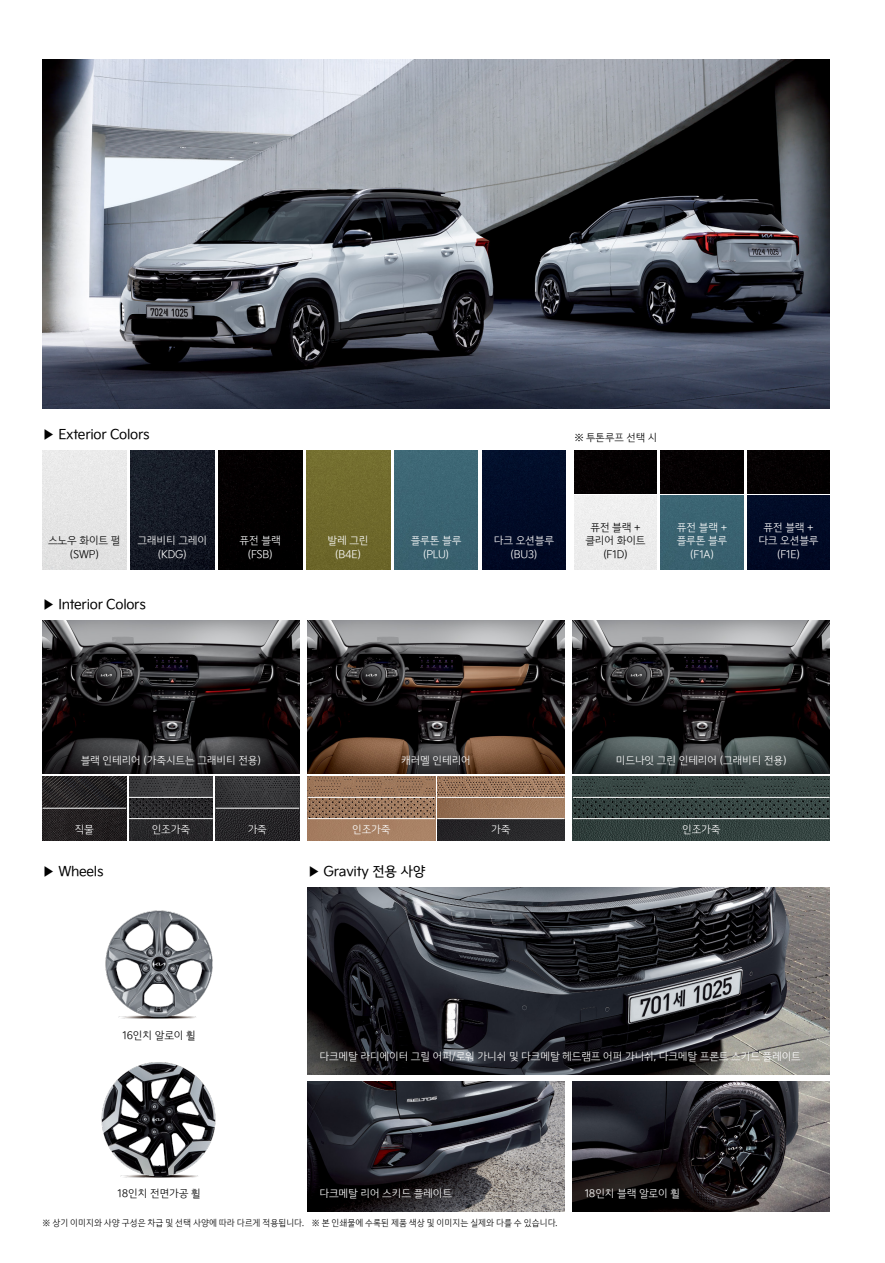
<style>
.page{position:relative;width:885px;height:1263px;background:#fff}
.page>*{position:absolute;margin:0;border:0;box-sizing:border-box;transform-origin:0 0}
.t1{font:13.5px "Kia Signature OTF Regular";letter-spacing:-.02em;color:#000}
.t2{font:10.5px/13.5px "Kia Signature OTF Light";letter-spacing:-.02em;color:#fff;text-align:center}
.t3{font:10.5px/13.5px "Kia Signature OTF Light";letter-spacing:-.02em;color:#000;text-align:center}
.t4{font:10.2px "Kia Signature OTF Light";color:#000}
.t5{font:9px "Kia Signature OTF Light";color:#000;scale:.95 1}
</style>
<div class="page">
<img style="left:43px;top:60px;width:786px;height:348px">
<img style="left:43px;top:621px;width:256px;height:153px">
<img style="left:308px;top:621px;width:256px;height:153px">
<img style="left:573px;top:621px;width:256px;height:153px">
<img style="left:308px;top:888px;width:521px;height:187px">
<img style="left:308px;top:1081px;width:256px;height:131px">
<img style="left:573px;top:1081px;width:256px;height:131px">
<img style="left:105px;top:910px;width:108px;height:109px">
<img style="left:101px;top:1062px;width:115px;height:116px">
<div style="left:43px;top:451px;width:83px;height:119px;background:#e6e6e6"></div>
<div style="left:218px;top:451px;width:84px;height:119px;background:#020000"></div>
<img style="left:130px;top:451px;width:84px;height:119px">
<div style="left:482px;top:451px;width:84px;height:119px;background:#010c27"></div>
<div style="left:306px;top:451px;width:84px;height:119px;background:#706a2c"></div>
<div style="left:394px;top:451px;width:84px;height:119px;background:#3b6472"></div>
<div style="left:747px;top:495px;width:82px;height:75px;background:#010a25"></div>
<div style="left:747px;top:451px;width:82px;height:42px;background:#040101"></div>
<div style="left:660px;top:495px;width:83px;height:75px;background:#3a6271"></div>
<div style="left:660px;top:451px;width:83px;height:42px;background:#040101"></div>
<div style="left:574px;top:495px;width:82px;height:75px;background:#ededed"></div>
<div style="left:574px;top:451px;width:82px;height:42px;background:#040101"></div>
<img style="left:573px;top:819px;width:256px;height:21px">
<img style="left:573px;top:776px;width:256px;height:42px">
<hr style="left:573px;top:797px;width:256px;height:1px;background:#fff">
<div style="left:308px;top:819px;width:127px;height:21px;background:#a88063"></div>
<img style="left:308px;top:776px;width:127px;height:42px">
<hr style="left:308px;top:797px;width:127px;height:1px;background:#fff">
<img style="left:437px;top:819px;width:127px;height:21px">
<img style="left:437px;top:776px;width:127px;height:42px">
<hr style="left:437px;top:797px;width:127px;height:1px;background:#fff">
<img style="left:43px;top:776px;width:83px;height:64px">
<hr style="left:43px;top:808px;width:83px;height:1px;background:#fff">
<img style="left:215px;top:776px;width:84px;height:64px">
<hr style="left:215px;top:808px;width:84px;height:1px;background:#fff">
<img style="left:129px;top:776px;width:84px;height:64px">
<hr style="left:129px;top:797px;width:84px;height:1px;background:#fff">
<hr style="left:129px;top:818px;width:84px;height:1px;background:#fff">
<p class="t1" style="left:43px;top:424px;width:109px">▶ Exterior Colors</p>
<p class="t4" style="left:574px;top:430px;width:84px">※ 투톤루프 선택 시</p>
<p class="t3" style="left:48px;top:533px;width:74px">스노우 화이트 펄 (SWP)</p>
<p class="t2" style="left:137px;top:533px;width:71px">그래비티 그레이 (KDG)</p>
<p class="t2" style="left:239px;top:533px;width:43px">퓨전 블랙 (FSB)</p>
<p class="t2" style="left:410px;top:533px;width:52px">플루톤 블루 (PLU)</p>
<p class="t2" style="left:327px;top:533px;width:43px">발레 그린 (B4E)</p>
<p class="t2" style="left:494px;top:533px;width:62px">다크 오션블루 (BU3)</p>
<p class="t1" style="left:43px;top:594px;width:105px">▶ Interior Colors</p>
<p class="t3" style="left:585px;top:520px;width:62px">퓨전 블랙 + 클리어 화이트 (F1D)</p>
<p class="t2" style="left:676px;top:520px;width:52px">퓨전 블랙 + 플루톤 블루 (F1A)</p>
<p class="t2" style="left:758px;top:520px;width:62px">퓨전 블랙 + 다크 오션블루 (F1E)</p>
<p class="t2" style="left:81px;top:752px;width:182px">블랙 인테리어 (가죽시트는 그래비티 전용)</p>
<p class="t2" style="left:401px;top:752px;width:71px">캐러멜 인테리어</p>
<p class="t2" style="left:616px;top:752px;width:172px">미드나잇 그린 인테리어 (그래비티 전용)</p>
<p class="t2" style="left:75px;top:822px;width:21px">직물</p>
<p class="t2" style="left:152px;top:822px;width:40px">인조가죽</p>
<p class="t2" style="left:248px;top:822px;width:21px">가죽</p>
<p class="t2" style="left:352px;top:822px;width:40px">인조가죽</p>
<p class="t2" style="left:491px;top:822px;width:21px">가죽</p>
<p class="t2" style="left:682px;top:822px;width:40px">인조가죽</p>
<p class="t1" style="left:43px;top:861px;width:62px">▶ Wheels</p>
<p class="t3" style="left:122px;top:1028px;width:75px">16인치 알로이 휠</p>
<p class="t1" style="left:308px;top:861px;width:119px">▶ Gravity 전용 사양</p>
<p class="t2" style="left:319px;top:1049px;width:483px">다크메탈 라디에이터 그릴 어퍼/로워 가니쉬 및 다크메탈 헤드램프 어퍼 가니쉬, 다크메탈 프론트 스키드 플레이트</p>
<p class="t3" style="left:118px;top:1186px;width:85px">18인치 전면가공 휠</p>
<p class="t5" style="left:43px;top:1216px;width:543px">※ 상기 이미지와 사양 구성은 차급 및 선택 사양에 따라 다르게 적용됩니다. ※ 본 인쇄물에 수록된 제품 색상 및 이미지는 실제와 다를 수 있습니다.</p>
<p class="t2" style="left:319px;top:1186px;width:134px">다크메탈 리어 스키드 플레이트</p>
<p class="t2" style="left:584px;top:1186px;width:97px">18인치 블랙 알로이 휠</p>
</div>
